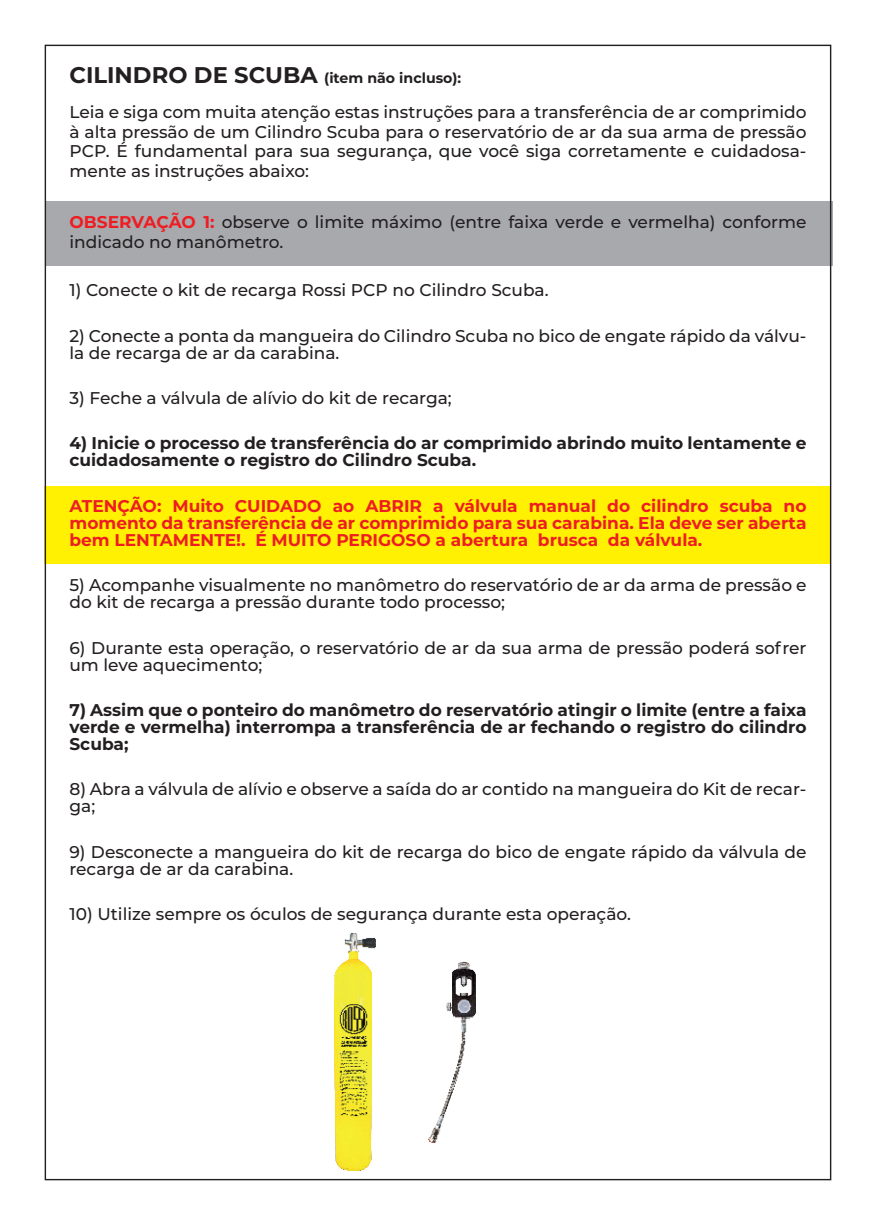
<style>
.page{position:relative;width:876px;height:1225px;background:#fff}
.page>*{position:absolute;margin:0;border:0;box-sizing:border-box;transform-origin:0 0}
.t1{font:500 17px/17px "Montserrat";color:#231f20}
.t2{font:700 17px/17px "Montserrat";color:#231f20}
.t3{font:700 17px/17px "Montserrat";color:#ee1d23;text-align:justify}
.t4{font:700 14.2px "Montserrat";color:#231f20}
.s1{font-size:22.6px}
.s2{font-weight:700;color:#ee1d23}
</style>
<div class="page">
<div style="left:46px;top:201px;width:786px;height:64px;background:#a8a9ad"></div>
<div style="left:45px;top:485px;width:786px;height:78px;background:#fff101"></div>
<img style="left:335px;top:933px;width:40px;height:237px">
<img style="left:428px;top:961px;width:47px;height:181px">
<p class="t4" style="left:69px;top:68px;width:393px"><span class="s1">CILINDRO DE SCUBA</span> (item não incluso):</p>
<p class="t1" style="left:69px;top:101px;width:739px;line-height:19.8px;text-align:justify">Leia e siga com muita atenção estas instruções para a transferência de ar comprimido à alta pressão de um Cilindro Scuba para o reservatório de ar da sua arma de pressão PCP. É fundamental para sua segurança, que você siga corretamente e cuidadosa&shy;mente as instruções abaixo:</p>
<p class="t1" style="left:69px;top:212px;width:739px;line-height:19.8px"><span class="s2">OBSERVAÇÃO 1:</span> observe o limite máximo (entre faixa verde e vermelha) conforme indicado no manômetro.</p>
<p class="t1" style="left:69px;top:281px;width:481px">1) Conecte o kit de recarga Rossi PCP no Cilindro Scuba.</p>
<p class="t1" style="left:69px;top:326px;width:738px">2) Conecte a ponta da mangueira do Cilindro Scuba no bico de engate rápido da válvu&shy;la de recarga de ar da carabina.</p>
<p class="t1" style="left:69px;top:389px;width:384px">3) Feche a válvula de alívio do kit de recarga;</p>
<p class="t2" style="left:69px;top:434px;width:738px">4) Inicie o processo de transferência do ar comprimido abrindo muito lentamente e cuidadosamente o registro do Cilindro Scuba.</p>
<p class="t3" style="left:69px;top:496px;width:739px">ATENÇÃO: Muito CUIDADO ao ABRIR a válvula manual do cilindro scuba no momento da transferência de ar comprimido para sua carabina. Ela deve ser aberta bem LENTAMENTE!. É MUITO PERIGOSO a abertura brusca da válvula.</p>
<p class="t1" style="left:69px;top:576px;width:739px">5) Acompanhe visualmente no manômetro do reservatório de ar da arma de pressão e do kit de recarga a pressão durante todo processo;</p>
<p class="t1" style="left:69px;top:638px;width:738px">6) Durante esta operação, o reservatório de ar da sua arma de pressão poderá sofrer um leve aquecimento;</p>
<p class="t2" style="left:69px;top:700px;width:739px;text-align:justify">7) Assim que o ponteiro do manômetro do reservatório atingir o limite (entre a faixa verde e vermelha) interrompa a transferência de ar fechando o registro do cilindro Scuba;</p>
<p class="t1" style="left:69px;top:780px;width:738px">8) Abra a válvula de alívio e observe a saída do ar contido na mangueira do Kit de recar&shy;ga;</p>
<p class="t1" style="left:69px;top:842px;width:738px">9) Desconecte a mangueira do kit de recarga do bico de engate rápido da válvula de recarga de ar da carabina.</p>
<p class="t1" style="left:69px;top:905px;width:563px">10) Utilize sempre os óculos de segurança durante esta operação.</p>
</div>
